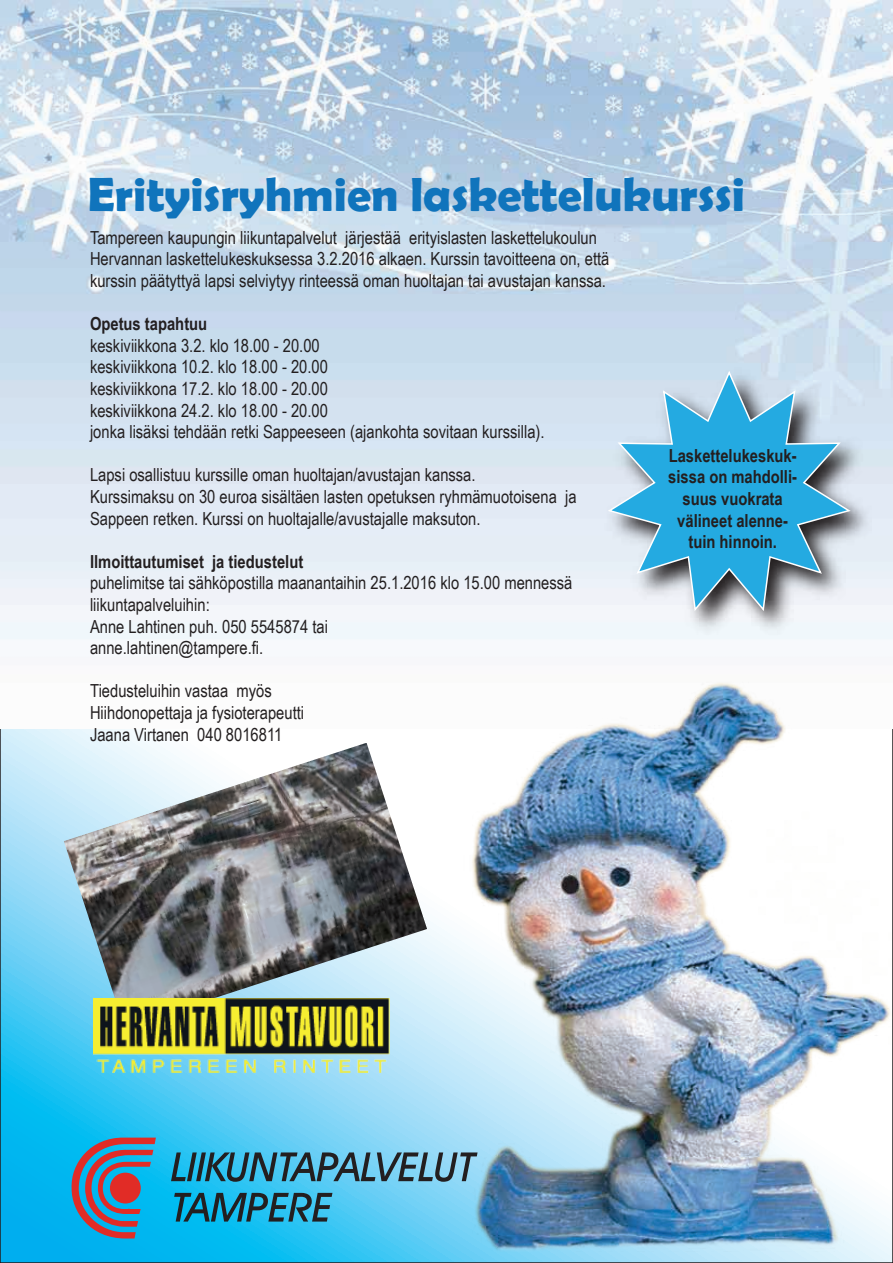
<style>
.page{position:relative;width:893px;height:1263px;background:#fff}
.page>*{position:absolute;margin:0;border:0;box-sizing:border-box;transform-origin:0 0}
.t1{font:700 48px "Berlin Sans FB Demi";color:#1074bc}
.t2{font:18px/21.6px "Arial Narrow";color:#231f20}
.t3{font:700 18px/21.6px "Arial Narrow";color:#231f20;text-align:center}
</style>
<div class="page">
<svg style="left:3px;top:729px;width:443px;height:531px;background:#69d1f5"></svg>
<svg style="left:174px;top:1193px;width:158px;height:28px;background:#217b97"></svg>
<svg style="left:171px;top:1152px;width:275px;height:30px;background:#4388a1"></svg>
<svg style="left:70px;top:1137px;width:86px;height:101px;background:#5e7e9c"></svg>
<img style="left:0;top:0;width:893px;height:640px">
<img style="left:446px;top:682px;width:447px;height:581px">
<img style="left:64px;top:743px;width:363px;height:284px">
<img style="left:596px;top:359px;width:288px;height:281px">
<svg style="left:606px;top:371px;width:246px;height:242px;background:#79bbd9"></svg>
<img style="left:94px;top:999px;width:296px;height:73px">
<h1 class="t1" style="left:88px;top:166px;width:659px">Erityisryhmien laskettelukurssi</h1>
<p class="t2" style="left:90px;top:226px;width:521px">Tampereen kaupungin liikuntapalvelut järjestää erityislasten laskettelukoulun<br>Hervannan laskettelukeskuksessa 3.2.2016 alkaen. Kurssin tavoitteena on, että kurssin päätyttyä lapsi selviytyy rinteessä oman huoltajan tai avustajan kanssa.</p>
<p class="t3" style="left:90px;top:312px;width:119px">Opetus tapahtuu</p>
<p class="t2" style="left:90px;top:334px;width:456px">keskiviikkona 3.2. klo 18.00 - 20.00<br>keskiviikkona 10.2. klo 18.00 - 20.00<br>keskiviikkona 17.2. klo 18.00 - 20.00<br>keskiviikkona 24.2. klo 18.00 - 20.00<br>jonka lisäksi tehdään retki Sappeeseen (ajankohta sovitaan kurssilla).</p>
<p class="t2" style="left:90px;top:464px;width:488px">Lapsi osallistuu kurssille oman huoltajan/avustajan kanssa.<br>Kurssimaksu on 30 euroa sisältäen lasten opetuksen ryhmämuotoisena ja<br>Sappeen retken. Kurssi on huoltajalle/avustajalle maksuton.</p>
<p class="t3" style="left:90px;top:550px;width:215px">Ilmoittautumiset ja tiedustelut</p>
<p class="t2" style="left:90px;top:572px;width:484px">puhelimitse tai sähköpostilla maanantaihin 25.1.2016 klo 15.00 mennessä liikuntapalveluihin:<br>Anne Lahtinen puh. 050 5545874 tai<br>anne.lahtinen@tampere.fi.</p>
<p class="t2" style="left:90px;top:680px;width:216px">Tiedusteluihin vastaa myös<br>Hiihdonopettaja ja fysioterapeutti<br>Jaana Virtanen 040 8016811</p>
<p class="t3" style="left:668px;top:444px;width:130px">Laskettelukeskuk&shy;sissa on mahdolli&shy;suus vuokrata välineet alenne&shy;tuin hinnoin.</p>
</div>
